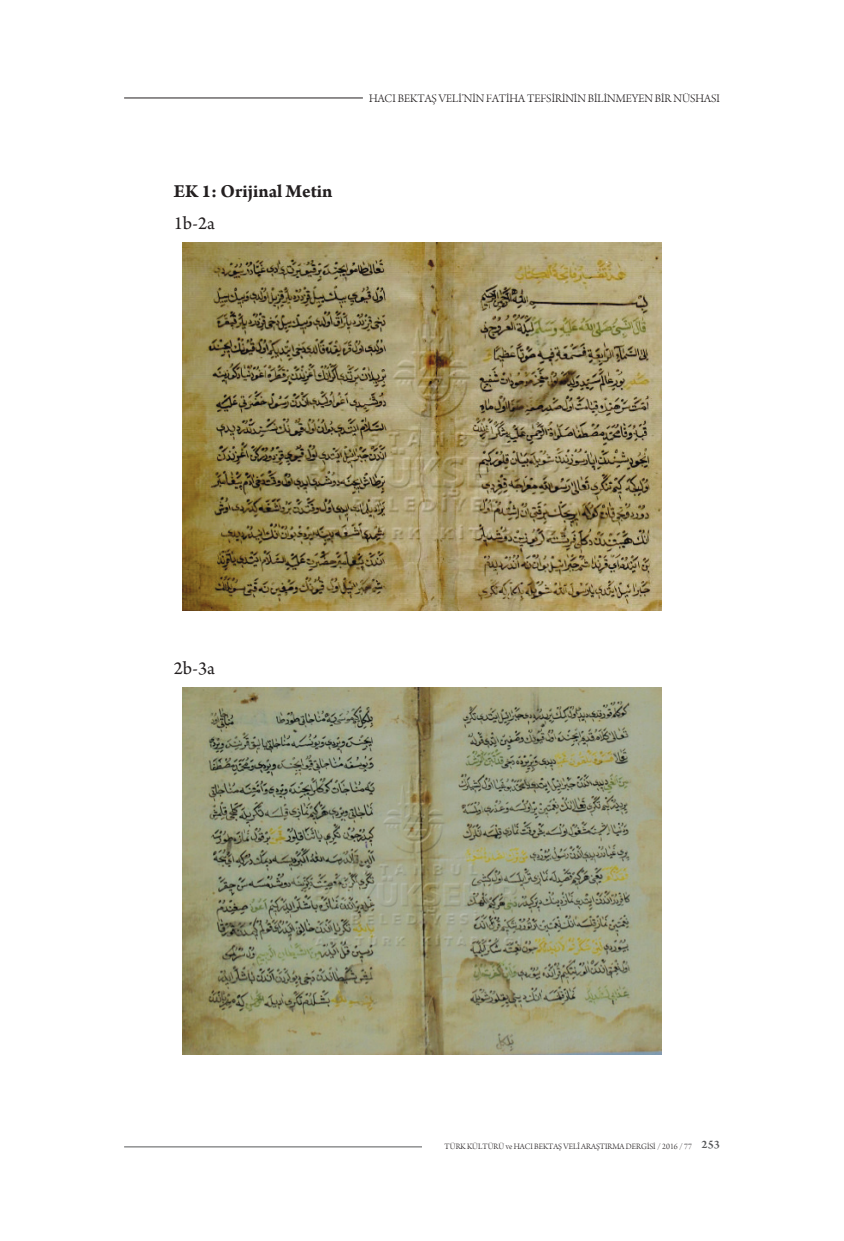
<style>
.page{position:relative;width:844px;height:1241px;background:#fff}
.page>*{position:absolute;margin:0;border:0;box-sizing:border-box;transform-origin:0 0}
.t1{font:700 19.25px "Arno Pro";color:#231f20}
.t2{font:19.25px "Arno Pro";color:#231f20}
.t3{font:12.25px "Arno Pro Light Display";color:#231f20}
.t4{font:8.75px "Arno Pro Light Display";color:#231f20}
.s1{font-family:"Arno Pro";font-weight:600;font-size:12.25px;color:#57585a}
</style>
<div class="page">
<hr style="left:124px;top:97px;width:239px;height:1px;background:#231f20">
<hr style="left:124px;top:1146px;width:298px;height:1px;background:#57585a">
<img style="left:182px;top:242px;width:479px;height:368px">
<img style="left:182px;top:687px;width:479px;height:367px">
<h1 class="t1" style="left:174px;top:180px;width:160px">EK 1: Orijinal Metin</h1>
<h1 class="t2" style="left:174px;top:212px;width:43px">1b-2a</h1>
<p class="t3" style="left:369px;top:91px;width:352px">HACI BEKTAŞ VELİ’NİN FATİHA TEFSİRİNİN BİLİNMEYEN BİR NÜSHASI</p>
<h1 class="t2" style="left:174px;top:656px;width:43px">2b-3a</h1>
<p class="t4" style="left:444px;top:1140px;width:277px">TÜRK KÜLTÜRÜ ve HACI BEKTAŞ VELÎ ARAŞTIRMA DERGİSİ / 2016 / 77 <span class="s1">253</span></p>
</div>
